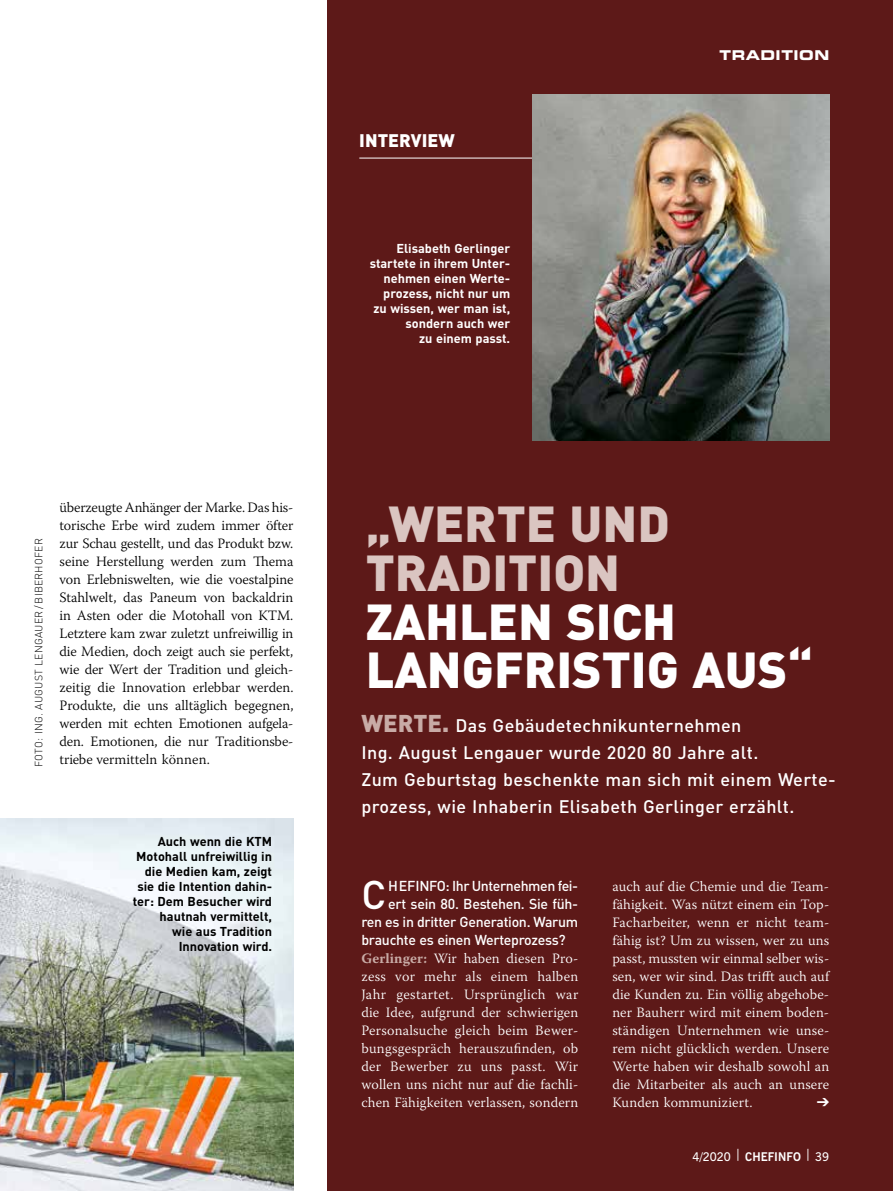
<style>
.page{position:relative;width:893px;height:1191px;background:#fff}
.page>*{position:absolute;margin:0;border:0;box-sizing:border-box;transform-origin:0 0}
.t1{font:49.8px/48.6px "DIN Black";color:#fff}
.t2{font:49.8px/48.6px "DIN Black";color:#dac5c1}
.t3{font:39.6px "DIN Medium";color:#fff}
.t4{font:18px/27px "DIN Medium";letter-spacing:.02em;color:#fff}
.t5{font:18px "DIN Black";color:#fff}
.t6{font:300 14.25px/18px "Warnock Pro";letter-spacing:.01em;color:#fff;text-align:justify}
.t7{font:300 14.25px/18px "Warnock Pro";letter-spacing:-.005em;color:#000;text-align:justify}
.t8{font:14.25px "DIN Medium";letter-spacing:-.02em;color:#fff}
.t9{font:13.5px "Eurostile LT Std Bold Ex 2";letter-spacing:.04em;color:#fff}
.t10{font:12.75px/15px "DIN Bold";color:#000;text-align:right}
.t11{font:12.75px/15px "DIN Bold";color:#fff;text-align:right}
.t12{font:600 12px "News Gothic BT";color:#fff}
.t13{font:10.5px "DIN Light";letter-spacing:.02em;color:#000}
.s1{font-family:"DIN Black";font-size:24px;color:#c8aba6}
.s2{font-weight:700;color:#c8aba6}
.s3{font-weight:700}
</style>
<div class="page">
<img style="left:1px;top:818px;width:292px;height:373px">
<div style="left:327px;top:0;width:566px;height:1191px;background:#5d1918"></div>
<hr style="left:359px;top:158px;width:411px;height:1px;background:#fff">
<img style="left:533px;top:94px;width:296px;height:346px">
<img style="left:0;top:818px;width:1px;height:373px">
<p class="t13" style="left:32px;top:766px;width:230px;rotate:-90deg">FOTO: ING. AUGUST LENGAUER /BIBERHOFER</p>
<p class="t7" style="left:60px;top:498px;width:235px">überzeugte Anhänger der Marke. Das his&shy;torische Erbe wird zudem immer öfter zur Schau gestellt, und das Produkt bzw. seine Herstellung werden zum Thema von Erlebniswelten, wie die voestalpine Stahlwelt, das Paneum von backaldrin in Asten oder die Motohall von KTM.<br>Letztere kam zwar zuletzt unfreiwillig in die Medien, doch zeigt auch sie perfekt, wie der Wert der Tradition und gleich&shy;zeitig die Innovation erlebbar werden.<br>Produkte, die uns alltäglich begegnen, werden mit echten Emotionen aufgela&shy;den. Emotionen, die nur Traditionsbe&shy;triebe vermitteln können.</p>
<p class="t10" style="left:133px;top:833px;width:141px">Auch wenn die KTM<br>Motohall unfreiwillig in die Medien kam, zeigt sie die Intention dahin&shy;ter: Dem Besucher wird hautnah vermittelt,<br>wie aus Tradition<br>Innovation wird.</p>
<p class="t5" style="left:359px;top:128px;width:97px">INTERVIEW</p>
<p class="t11" style="left:370px;top:240px;width:142px">Elisabeth Gerlinger startete in ihrem Unter&shy;nehmen einen Werte&shy;prozess, nicht nur um zu wissen, wer man ist, sondern auch wer<br>zu einem passt.</p>
<p class="t9" style="left:719px;top:46px;width:111px">TRADITION</p>
<h1 class="t2" style="left:366px;top:497px;width:306px">„WERTE UND<br>TRADITION</h1>
<h1 class="t1" style="left:366px;top:594px;width:449px">ZAHLEN SICH<br>LANGFRISTIG AUS“</h1>
<p class="t4" style="left:361px;top:711px;width:476px"><span class="s1">WERTE.</span> Das Gebäudetechnikunternehmen<br>Ing. August Lengauer wurde 2020 80 Jahre alt.<br>Zum Geburtstag beschenkte man sich mit einem Werte&shy;prozess, wie Inhaberin Elisabeth Gerlinger erzählt.</p>
<h2 class="t3" style="left:361px;top:869px;width:26px">C</h2>
<p class="t8" style="left:388px;top:876px;width:192px">HEFINFO: Ihr Unternehmen fei-</p>
<p class="t8" style="left:388px;top:894px;width:192px">ert sein 80. Bestehen. Sie füh-</p>
<p class="t8" style="left:361px;top:912px;width:218px">ren es in dritter Generation. Warum</p>
<p class="t8" style="left:361px;top:930px;width:206px">brauchte es einen Werteprozess?</p>
<p class="t6" style="left:361px;top:948px;width:218px"><span class="s2">Gerlinger:</span> Wir haben diesen Pro&shy;zess vor mehr als einem halben Jahr gestartet. Ursprünglich war die Idee, aufgrund der schwierigen Personalsuche gleich beim Bewer&shy;bungsgespräch herauszufinden, ob der Bewerber zu uns passt. Wir wollen uns nicht nur auf die fachli&shy;chen Fähigkeiten verlassen, sondern</p>
<p class="t6" style="left:612px;top:876px;width:218px">auch auf die Chemie und die Team&shy;fähigkeit. Was nützt einem ein Top-Facharbeiter, wenn er nicht team&shy;fähig ist? Um zu wissen, wer zu uns passt, mussten wir einmal selber wis&shy;sen, wer wir sind. Das trifft auch auf die Kunden zu. Ein völlig abgehobe&shy;ner Bauherr wird mit einem boden&shy;ständigen Unternehmen wie unse&shy;rem nicht glücklich werden. Unsere Werte haben wir deshalb sowohl an die Mitarbeiter als auch an unsere Kunden kommuniziert.</p>
<p class="t12" style="left:693px;top:1149px;width:138px">4/2020 | <span class="s3">CHEFINFO</span> | 39</p>
</div>
